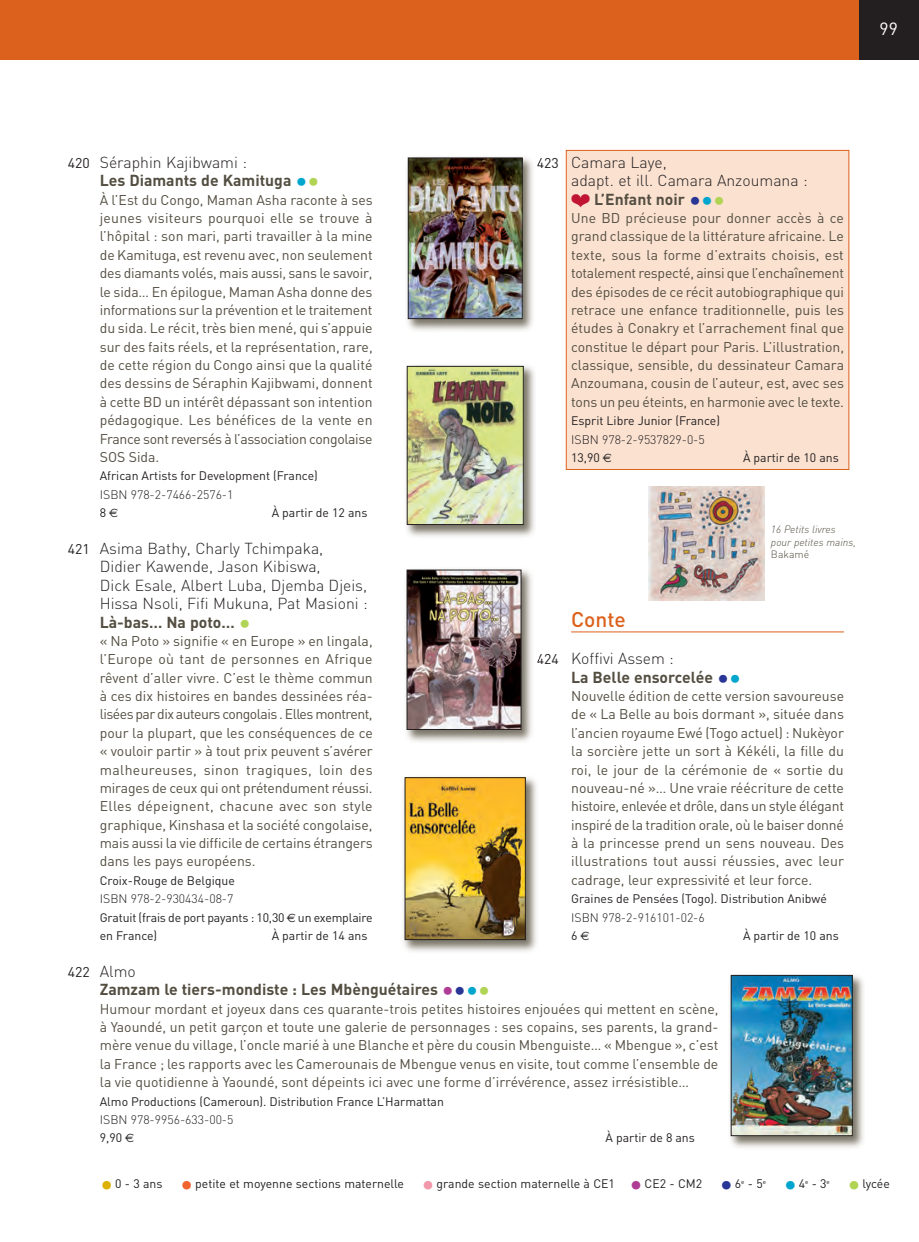
<style>
.page{position:relative;width:919px;height:1242px;background:#fff}
.page>*{position:absolute;margin:0;border:0;box-sizing:border-box;transform-origin:0 0}
.t1{font:500 21px "DIN";color:#dc611c}
.t2{font:17.5px "DIN";color:#fff}
.t3{font:300 15.75px/18.4px "DIN";color:#231f20}
.t4{font:700 15.75px/18.4px "DIN";color:#534e41}
.t5{font:14px/18.4px "DIN";letter-spacing:-.015em;color:#534e41;text-align:justify}
.t6{font:14px "DIN";color:#231f20}
.t7{font:12.25px/18.4px "DIN";color:#231f20}
.t8{font:italic 300 10.5px/12.6px "DIN";color:#534e41}
.s1{font-weight:300;color:#231f20}
.s2{font-size:24.5px;color:#00a6cd}
.s3{font-size:24.5px;color:#b2d454}
.s4{font-weight:300}
.s5{font-family:"Euro Sans";font-size:12.08px}
.s6{font-weight:700;color:#534e41}
.s7{font-weight:700;font-size:24.5px;color:#b2d454}
.s8{color:#c01432}
.s9{font-size:24.5px;color:#293695}
.s10{font-style:normal}
.s11{font-size:24.5px;color:#af3d96}
.s12{font-size:26.25px;color:#ddb008}
.s13{font-size:26.25px;color:#f2642f}
.s14{font-size:26.25px;color:#f298aa}
.s15{font-size:26.25px;color:#af3d96}
.s16{font-size:26.25px;color:#293695}
.s17{font-size:26.25px;color:#00a6cd}
.s18{font-size:26.25px;color:#b2d454}
</style>
<div class="page">
<div style="left:566px;top:150px;width:283px;height:319px;background:#fae1d0"></div>
<div style="left:566px;top:150px;width:283px;height:319px;border:1px solid #dc611c"></div>
<div style="left:1px;top:0;width:858px;height:60px;background:#dc611c"></div>
<hr style="left:571px;top:631px;width:273px;height:1px;background:#dc611c">
<div style="left:859px;top:0;width:60px;height:60px;background:#231f20"></div>
<img style="left:407px;top:157px;width:126px;height:174px">
<svg style="left:537px;top:160px;width:3px;height:7px"></svg>
<img style="left:410px;top:160px;width:110px;height:157px">
<div style="left:408px;top:158px;width:114px;height:161px;border:1px solid #231f20"></div>
<img style="left:406px;top:365px;width:129px;height:172px">
<img style="left:409px;top:368px;width:112px;height:154px">
<div style="left:407px;top:366px;width:116px;height:158px;border:1px solid #231f20"></div>
<img style="left:406px;top:569px;width:126px;height:173px">
<img style="left:409px;top:572px;width:110px;height:155px">
<div style="left:407px;top:570px;width:114px;height:159px;border:1px solid #231f20"></div>
<img style="left:403px;top:777px;width:134px;height:175px">
<img style="left:407px;top:779px;width:116px;height:158px">
<img style="left:730px;top:974px;width:134px;height:174px">
<img style="left:733px;top:977px;width:117px;height:156px">
<div style="left:731px;top:975px;width:121px;height:160px;border:1px solid #231f20"></div>
<hr style="left:0;top:0;width:1px;height:60px;background:#dc611c">
<img style="left:648px;top:487px;width:117px;height:113px">
<p class="t2" style="left:879px;top:19px;width:20px">99</p>
<p class="t6" style="left:68px;top:155px;width:23px">420</p>
<p class="t6" style="left:68px;top:541px;width:23px">421</p>
<p class="t6" style="left:68px;top:963px;width:23px">422</p>
<p class="t4" style="left:100px;top:153px;width:221px"><span class="s1">Séraphin Kajibwami :<br></span>Les Diamants de Kamituga <span class="s2">•</span><span class="s3">•</span></p>
<p class="t5" style="left:100px;top:190px;width:274px">À l’Est du Congo, Maman Asha raconte à ses jeunes visiteurs pourquoi elle se trouve à l’hôpital : son mari, parti travailler à la mine de Kamituga, est revenu avec, non seulement des diamants volés, mais aussi, sans le savoir, le sida… En épilogue, Maman Asha donne des informations sur la prévention et le traitement du sida. Le récit, très bien mené, qui s’appuie sur des faits réels, et la représentation, rare, de cette région du Congo ainsi que la qualité des dessins de Séraphin Kajibwami, donnent à cette BD un intérêt dépassant son intention pédagogique. Les bénéfices de la vente en France sont reversés à l’association congolaise SOS Sida.</p>
<p class="t7" style="left:100px;top:467px;width:220px">African Artists for Development (France)<br><span class="s4">ISBN 978-2-7466-2576-1<br></span>8 <span class="s5">€</span></p>
<p class="t7" style="left:272px;top:503px;width:97px">À partir de 12 ans</p>
<p class="t3" style="left:100px;top:539px;width:269px">Asima Bathy, Charly Tchimpaka,<br>Didier Kawende, Jason Kibiswa,<br>Dick Esale, Albert Luba, Djemba Djeis,<br>Hissa Nsoli, Fifi Mukuna, Pat Masioni :<br><span class="s6">Là-bas… Na poto…</span> <span class="s7">•</span></p>
<p class="t5" style="left:100px;top:631px;width:274px">« Na Poto » signifie « en Europe » en lingala, l’Europe où tant de personnes en Afrique rêvent d’aller vivre. C’est le thème commun à ces dix histoires en bandes dessinées réa&shy;lisées par dix auteurs congolais . Elles montrent, pour la plupart, que les conséquences de ce « vouloir partir » à tout prix peuvent s’avérer malheureuses, sinon tragiques, loin des mirages de ceux qui ont prétendument réussi.<br>Elles dépeignent, chacune avec son style graphique, Kinshasa et la société congolaise, mais aussi la vie difficile de certains étrangers dans les pays européens.</p>
<p class="t7" style="left:100px;top:871px;width:274px">Croix-Rouge de Belgique<br><span class="s4">ISBN 978-2-930434-08-7<br></span>Gratuit (frais de port payants : 10,30 <span class="s5">€</span> un exemplaire en France)</p>
<p class="t7" style="left:272px;top:926px;width:97px">À partir de 14 ans</p>
<p class="t6" style="left:537px;top:155px;width:23px">423</p>
<p class="t3" style="left:571px;top:153px;width:238px">Camara Laye,<br>adapt. et ill. Camara Anzoumana :</p>
<p class="t4" style="left:571px;top:190px;width:156px"><span class="s8">▪</span> L’Enfant noir <span class="s9">•</span><span class="s2">•</span><span class="s3">•</span></p>
<p class="t5" style="left:571px;top:209px;width:274px">Une BD précieuse pour donner accès à ce grand classique de la littérature africaine. Le texte, sous la forme d’extraits choisis, est totalement respecté, ainsi que l’enchaînement des épisodes de ce récit autobiographique qui retrace une enfance traditionnelle, puis les études à Conakry et l’arrachement final que constitue le départ pour Paris. L’illustration, classique, sensible, du dessinateur Camara Anzoumana, cousin de l’auteur, est, avec ses tons un peu éteints, en harmonie avec le texte.</p>
<p class="t7" style="left:571px;top:412px;width:150px">Esprit Libre Junior (France)<br><span class="s4">ISBN 978-2-9537829-0-5<br></span>13,90 <span class="s5">€</span></p>
<p class="t7" style="left:743px;top:448px;width:97px">À partir de 10 ans</p>
<p class="t8" style="left:771px;top:522px;width:87px">16 Petits livres pour petites mains,<br><span class="s10">Bakamé</span></p>
<p class="t6" style="left:537px;top:651px;width:23px">424</p>
<p class="t1" style="left:571px;top:608px;width:56px">Conte</p>
<p class="t4" style="left:571px;top:649px;width:172px"><span class="s1">Koffivi Assem :<br></span>La Belle ensorcelée <span class="s9">•</span><span class="s2">•</span></p>
<p class="t5" style="left:571px;top:687px;width:274px">Nouvelle édition de cette version savoureuse de « La Belle au bois dormant », située dans l’ancien royaume Ewé (Togo actuel) : Nukèyor la sorcière jette un sort à Kékéli, la fille du roi, le jour de la cérémonie de « sortie du nouveau-né »… Une vraie réécriture de cette histoire, enlevée et drôle, dans un style élégant inspiré de la tradition orale, où le baiser donné à la princesse prend un sens nouveau. Des illustrations tout aussi réussies, avec leur cadrage, leur expressivité et leur force.</p>
<p class="t7" style="left:571px;top:889px;width:257px">Graines de Pensées (Togo). Distribution Anibwé<br><span class="s4">ISBN 978-2-916101-02-6<br></span>6 <span class="s5">€</span></p>
<p class="t7" style="left:743px;top:926px;width:97px">À partir de 10 ans</p>
<p class="t4" style="left:100px;top:962px;width:392px"><span class="s1">Almo<br></span>Zamzam le tiers-mondiste : Les Mbènguétaires <span class="s11">•</span><span class="s9">•</span><span class="s2">•</span><span class="s3">•</span></p>
<p class="t5" style="left:100px;top:999px;width:620px">Humour mordant et joyeux dans ces quarante-trois petites histoires enjouées qui mettent en scène, à Yaoundé, un petit garçon et toute une galerie de personnages : ses copains, ses parents, la grand&shy;mère venue du village, l’oncle marié à une Blanche et père du cousin Mbenguiste… « Mbengue », c’est la France ; les rapports avec les Camerounais de Mbengue venus en visite, tout comme l’ensemble de la vie quotidienne à Yaoundé, sont dépeints ici avec une forme d’irrévérence, assez irrésistible…</p>
<p class="t7" style="left:100px;top:1091px;width:346px">Almo Productions (Cameroun). Distribution France L’Harmattan<br><span class="s4">ISBN 978-9956-633-00-5<br></span>9,90 <span class="s5">€</span></p>
<p class="t7" style="left:606px;top:1128px;width:91px">À partir de 8 ans</p>
<p class="t7" style="left:100px;top:1174px;width:668px"><span class="s12">•</span>0 - 3 ans <span class="s13">•</span>petite et moyenne sections maternelle <span class="s14">•</span>grande section maternelle à CE1 <span class="s15">•</span>CE2 - CM2 <span class="s16">•</span>6<sup>e</sup> - 5<sup>e</sup></p>
<p class="t7" style="left:783px;top:1174px;width:48px"><span class="s17">•</span>4<sup>e</sup> - 3<sup>e</sup></p>
<p class="t7" style="left:847px;top:1174px;width:44px"><span class="s18">•</span>lycée</p>
</div>
